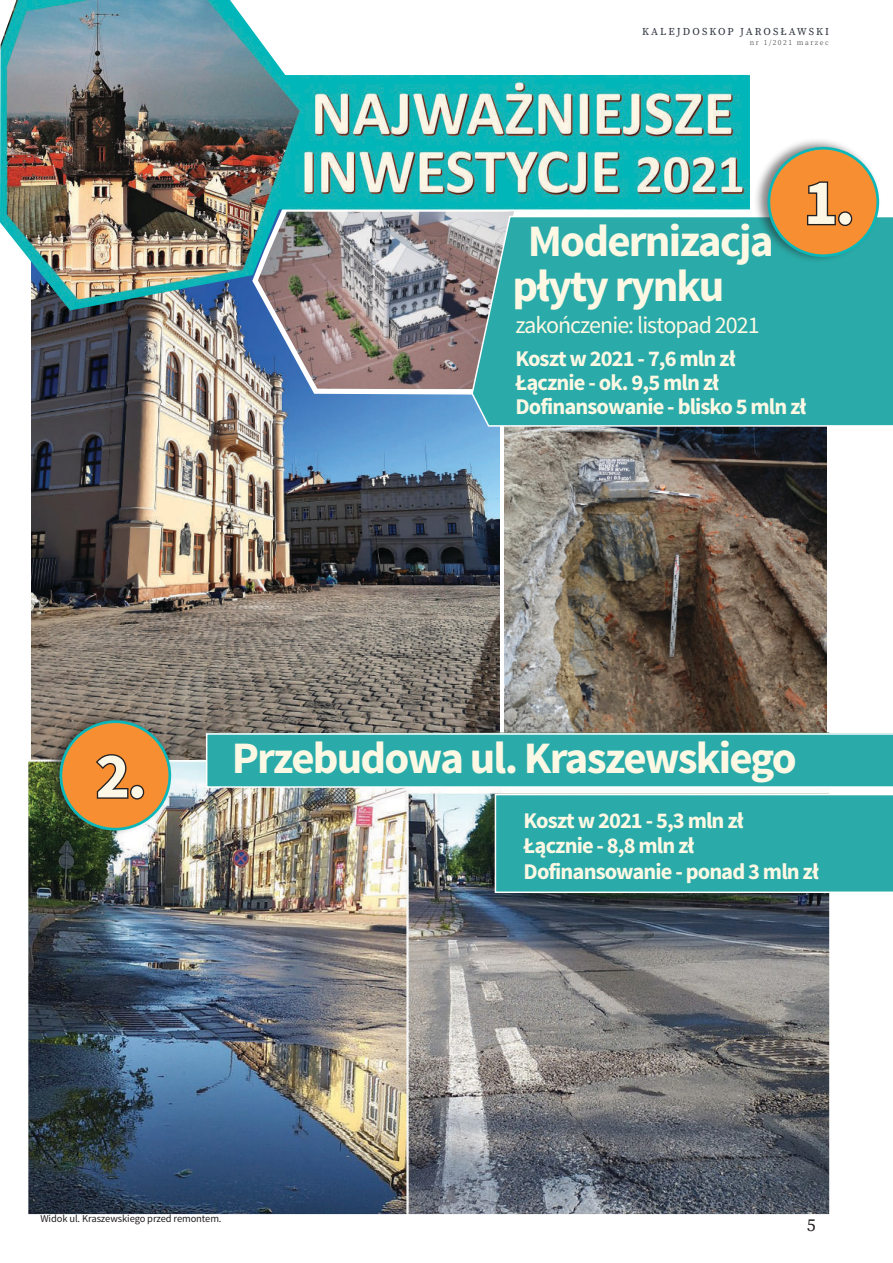
<style>
.page{position:relative;width:893px;height:1263px;background:#fff}
.page>*{position:absolute;margin:0;border:0;box-sizing:border-box;transform-origin:0 0}
.t1{font:700 64.8px "Source Sans Pro";color:#fdf8e6}
.t2{font:700 45px/45px "Source Sans Pro";letter-spacing:-.04em;color:#fdf8e3}
.t3{font:24px "Source Sans Pro";letter-spacing:-.04em;color:#fdf8e3}
.t4{font:700 22.5px/24px "Source Sans Pro";letter-spacing:-.04em;color:#fdf8e3}
.t5{font:18px "Source Serif Pro";color:#231f20}
.t6{font:10.5px "Source Sans Pro";letter-spacing:-.01em;color:#231f20}
.t7{font:10.5px "Source Serif Pro";letter-spacing:.19em;color:#2e333d}
.t8{font:300 7.5px "Source Serif Pro";letter-spacing:.2em;color:#231f20}
</style>
<div class="page">
<img style="left:504px;top:427px;width:322px;height:305px">
<img style="left:32px;top:310px;width:468px;height:422px">
<img style="left:249px;top:310px;width:222px;height:87px">
<img style="left:28px;top:732px;width:801px;height:482px">
<img style="left:0;top:0;width:750px;height:310px">
<svg style="left:471px;top:215px;width:422px;height:212px;background:#33aba9"></svg>
<div style="left:753px;top:137px;width:134px;height:133px;background:#231f20;opacity:.55"></div>
<div style="left:769px;top:148px;width:109px;height:108px;background:#f78f32;border-radius:50%"></div>
<div style="left:767px;top:147px;width:112px;height:110px;border:3px solid #0bb7b8;border-radius:50%"></div>
<svg style="left:807px;top:181px;width:29px;height:45px"></svg>
<div style="left:838px;top:211px;width:14px;height:15px;border:3px solid #231f20;border-radius:50%"></div>
<div style="left:45px;top:711px;width:134px;height:132px;background:#231f20;opacity:.55"></div>
<div style="left:61px;top:722px;width:109px;height:107px;background:#f78f32;border-radius:50%"></div>
<div style="left:60px;top:720px;width:111px;height:110px;border:3px solid #0bb7b8;border-radius:50%"></div>
<svg style="left:96px;top:754px;width:33px;height:45px"></svg>
<div style="left:130px;top:785px;width:14px;height:14px;border:3px solid #231f20;border-radius:50%"></div>
<div style="left:495px;top:794px;width:398px;height:99px;background:#2aaba9"></div>
<svg style="left:206px;top:733px;width:687px;height:55px;background:#37b0ae"></svg>
<p class="t7" style="left:642px;top:25px;width:189px">KALEJDOSKOP JAROSŁAWSKI</p>
<p class="t8" style="left:750px;top:38px;width:80px">nr 1/2021 marzec</p>
<h1 class="t1" style="left:804px;top:161px;width:53px">1.</h1>
<h2 class="t2" style="left:513px;top:220px;width:263px;text-indent:15px">Modernizacja płyty rynku</h2>
<p class="t3" style="left:516px;top:310px;width:246px">zakończenie: listopad 2021</p>
<p class="t4" style="left:516px;top:347px;width:292px">Koszt w 2021 - 7,6 mln zł<br>Łącznie - ok. 9,5 mln zł<br>Dofinansowanie - blisko 5 mln zł</p>
<h1 class="t1" style="left:96px;top:734px;width:53px">2.</h1>
<h2 class="t2" style="left:232px;top:737px;width:567px">Przebudowa ul. Kraszewskiego</h2>
<p class="t4" style="left:524px;top:808px;width:297px;line-height:25.5px">Koszt w 2021 - 5,3 mln zł<br>Łącznie - 8,8 mln zł<br>Dofinansowanie - ponad 3 mln zł</p>
<p class="t6" style="left:40px;top:1212px;width:183px">Widok ul. Kraszewskiego przed remontem.</p>
<p class="t5" style="left:807px;top:1215px;width:10px">5</p>
</div>
